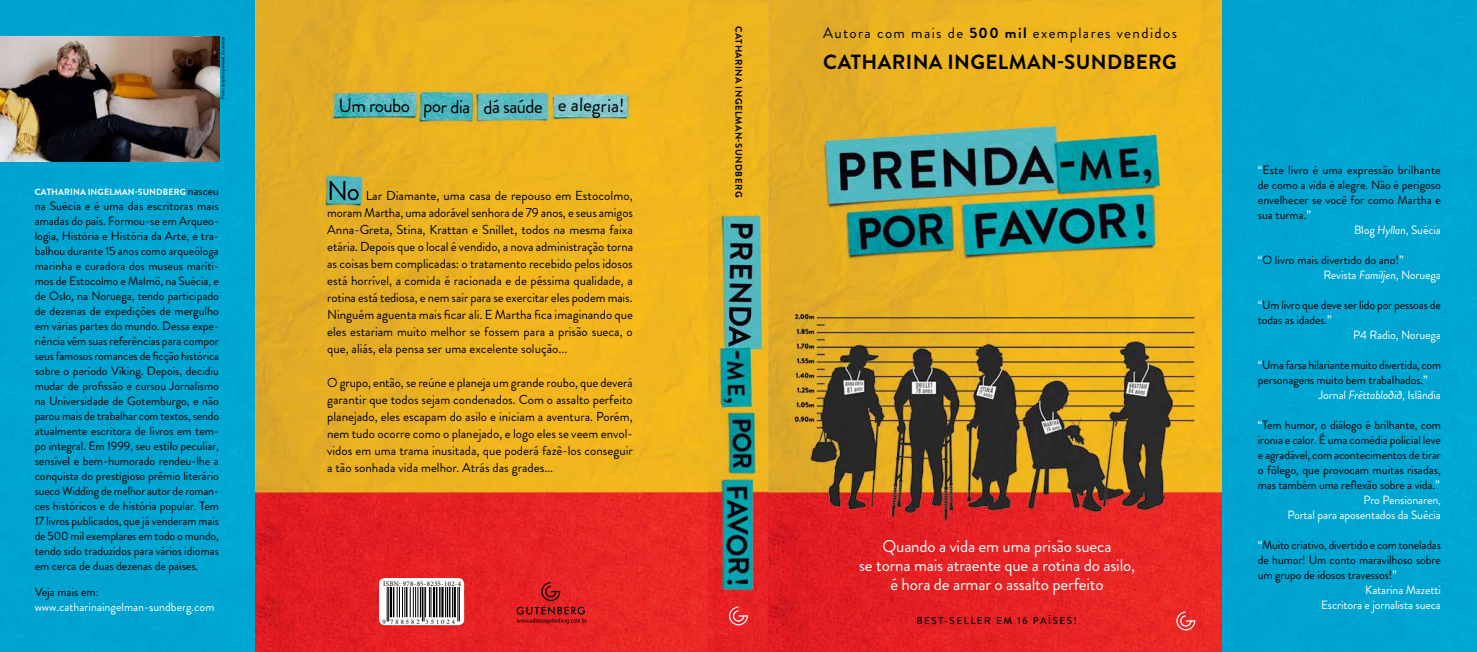
<style>
.page{position:relative;width:1477px;height:652px;background:#fff}
.page>*{position:absolute;margin:0;border:0;box-sizing:border-box;transform-origin:0 0}
.t1{font:700 20.5px "Brandon Grotesque";letter-spacing:.02em;color:#000}
.t2{font:19.2px "Brandon Grotesque";letter-spacing:-.03em;color:#000}
.t3{font:17px/19px "Brandon Grotesque";letter-spacing:-.01em;color:#fff;text-align:center}
.t4{font:15px "Brandon Grotesque";letter-spacing:.095em;color:#000}
.t5{font:13px/17px "Brandon Grotesque";color:#000;text-align:justify}
.t6{font:12px/15px "Brandon Grotesque";letter-spacing:-.01em;color:#000;text-align:justify}
.t7{font:12px "Brandon Grotesque";letter-spacing:-.01em;color:#fff}
.t8{font:12px "Brandon Grotesque";letter-spacing:.01em;color:#000}
.t9{font:500 10px "Brandon Grotesque";letter-spacing:.15em;color:#000}
.t10{font:700 9.5px "Brandon Grotesque";letter-spacing:.05em;color:#000}
.t11{font:700 9px "Brandon Grotesque";letter-spacing:.015em;color:#fff}
.t12{font:7px "Minion Pro";letter-spacing:.04em;color:#000}
.t13{font:6.5px "Times";letter-spacing:.3em;color:#000}
.t14{font:5px "Minion Pro";letter-spacing:-.005em;color:#000}
.s1{font-weight:400;font-size:12px;color:#000}
.s2{font-size:27px}
.s3{font-weight:700}
.s4{color:#fff}
.s5{font-style:italic}
.s6{font-style:italic;color:#fff}
</style>
<div class="page">
<img style="left:0;top:0;width:1222px;height:652px">
<svg style="left:255px;top:0;width:454px;height:652px;background:#e69125"></svg>
<svg style="left:379px;top:578px;width:85px;height:47px"></svg>
<hr style="left:388px;top:587px;width:1px;height:34px;background:#000">
<hr style="left:387px;top:587px;width:1px;height:34px;background:#000">
<hr style="left:390px;top:587px;width:2px;height:30px;background:#000">
<hr style="left:393px;top:587px;width:1px;height:30px;background:#000">
<hr style="left:404px;top:587px;width:1px;height:30px;background:#000">
<hr style="left:402px;top:587px;width:1px;height:30px;background:#000">
<hr style="left:399px;top:587px;width:1px;height:30px;background:#000">
<hr style="left:397px;top:587px;width:1px;height:30px;background:#000">
<hr style="left:406px;top:587px;width:1px;height:30px;background:#000">
<hr style="left:418px;top:587px;width:1px;height:30px;background:#000">
<hr style="left:415px;top:587px;width:1px;height:30px;background:#000">
<hr style="left:413px;top:587px;width:1px;height:30px;background:#000">
<hr style="left:410px;top:587px;width:1px;height:30px;background:#000">
<hr style="left:420px;top:587px;width:1px;height:30px;background:#000">
<hr style="left:431px;top:587px;width:1px;height:30px;background:#000">
<hr style="left:429px;top:587px;width:1px;height:30px;background:#000">
<hr style="left:425px;top:587px;width:1px;height:30px;background:#000">
<hr style="left:424px;top:587px;width:1px;height:34px;background:#000">
<hr style="left:422px;top:587px;width:1px;height:34px;background:#000">
<hr style="left:433px;top:587px;width:2px;height:30px;background:#000">
<hr style="left:439px;top:587px;width:1px;height:30px;background:#000">
<hr style="left:436px;top:587px;width:1px;height:30px;background:#000">
<hr style="left:441px;top:587px;width:3px;height:30px;background:#000">
<hr style="left:445px;top:587px;width:1px;height:30px;background:#000">
<hr style="left:449px;top:587px;width:1px;height:30px;background:#000">
<hr style="left:447px;top:587px;width:1px;height:30px;background:#000">
<hr style="left:452px;top:587px;width:1px;height:30px;background:#000">
<hr style="left:454px;top:587px;width:2px;height:30px;background:#000">
<hr style="left:459px;top:587px;width:1px;height:34px;background:#000">
<hr style="left:457px;top:587px;width:1px;height:34px;background:#000">
<svg style="left:729px;top:607px;width:19px;height:18px"></svg>
<img style="left:0;top:36px;width:219px;height:126px">
<svg style="left:541px;top:582px;width:19px;height:19px"></svg>
<svg style="left:517px;top:607px;width:69px;height:17px"></svg>
<div style="left:1222px;top:0;width:255px;height:652px;background:#00a5d1"></div>
<svg style="left:1176px;top:611px;width:19px;height:19px"></svg>
<p class="t14" style="left:220px;top:99px;width:64px;rotate:-90deg">Foto: arquivo pessoal da autora</p>
<p class="t11" style="left:35px;top:185px;width:186px">CATHARINA I NGELMAN-SUNDBERG <span class="s1">nasceu</span></p>
<p class="t6" style="left:35px;top:198px;width:186px">na Suécia e é uma das escritoras mais amadas do país. Formou-se em Arqueo&shy;logia, História e História da Arte, e tra&shy;balhou durante 15 anos como arqueóloga marinha e curadora dos museus maríti&shy;mos de Estocolmo e Malmö, na Suécia, e de Oslo, na Noruega, tendo participado de dezenas de expedições de mergulho em várias partes do mundo. Dessa expe&shy;riência vêm suas referências para compor seus famosos romances de ficção histórica sobre o período Viking. Depois, decidiu mudar de profissão e cursou Jornalismo na Universidade de Gotemburgo, e não parou mais de trabalhar com textos, sendo atualmente escritora de livros em tem&shy;po integral. Em 1999, seu estilo peculiar, sensível e bem-humorado rendeu-lhe a conquista do prestigioso prêmio literário sueco Widding de melhor autor de roman&shy;ces históricos e de história popular. Tem 17 livros publicados, que já venderam mais de 500 mil exemplares em todo o mundo, tendo sido traduzidos para vários idiomas em cerca de duas dezenas de países.</p>
<p class="t6" style="left:35px;top:585px;width:66px">Veja mais em:</p>
<p class="t7" style="left:35px;top:599px;width:181px">www.catharinaingelman-sundberg.com</p>
<h2 class="t2" style="left:339px;top:92px;width:73px">Um roubo</h2>
<h2 class="t2" style="left:424px;top:92px;width:48px;rotate:2deg">por dia</h2>
<h2 class="t2" style="left:483px;top:94px;width:61px;rotate:-1deg">dá saúde</h2>
<h2 class="t2" style="left:558px;top:91px;width:68px;rotate:1deg">e alegria!</h2>
<p class="t5" style="left:327px;top:187px;width:307px"><span class="s2">No</span> Lar Diamante, uma casa de repouso em Estocolmo, moram Martha, uma adorável senhora de 79 anos, e seus amigos Anna-Greta, Stina, Krattan e Snillet, todos na mesma faixa etária. Depois que o local é vendido, a nova administração torna as coisas bem complicadas: o tratamento recebido pelos idosos está horrível, a comida é racionada e de péssima qualidade, a rotina está tediosa, e nem sair para se exercitar eles podem mais.<br>Ninguém aguenta mais ficar ali. E Martha fica imaginando que eles estariam muito melhor se fossem para a prisão sueca, o que, aliás, ela pensa ser uma excelente solução...</p>
<p class="t5" style="left:327px;top:374px;width:307px">O grupo, então, se reúne e planeja um grande roubo, que deverá garantir que todos sejam condenados. Com o assalto perfeito planejado, eles escapam do asilo e iniciam a aventura. Porém, nem tudo ocorre como o planejado, e logo eles se veem envol&shy;vidos em uma trama inusitada, que poderá fazê-los conseguir a tão sonhada vida melhor. Atrás das grades...</p>
<p class="t12" style="left:383px;top:579px;width:79px">ISBN: 978-85-8235-102-4</p>
<p class="t13" style="left:383px;top:615px;width:74px">9 788582 351024</p>
<p class="t10" style="left:745px;top:26px;width:173px;rotate:90deg">CATHARINA I NGELMAN-SUNDBERG</p>
<p class="t4" style="left:823px;top:23px;width:355px">Autora com mais de <span class="s3">500 MIL</span> exemplares vendidos</p>
<h1 class="t1" style="left:823px;top:48px;width:355px">CATHARINA I NGELMAN-SUNDBERG</h1>
<h3 class="t3" style="left:859px;top:537px;width:278px">Quando a vida em uma prisão sueca<br>se torna mais atraente que a rotina do asilo, é hora de armar o assalto perfeito</h3>
<p class="t9" style="left:916px;top:613px;width:162px">BEST-SELLER EM 16 PAÍSES!</p>
<p class="t8" style="left:1258px;top:161px;width:185px"><span class="s4">“</span>Este livro é uma expressão brilhante</p>
<p class="t6" style="left:1258px;top:177px;width:185px">de como a vida é alegre. Não é perigoso</p>
<p class="t6" style="left:1258px;top:192px;width:185px">envelhecer se você for como Martha e</p>
<p class="t6" style="left:1258px;top:207px;width:55px">sua turma.<span class="s4">”</span></p>
<p class="t7" style="left:1354px;top:221px;width:88px">Blog <span class="s5">Hyllan</span>, Suécia</p>
<p class="t6" style="left:1323px;top:252px;width:119px;text-indent:-66px"><span class="s4">“</span>O livro mais divertido do ano!<span class="s4">”<br>Revista</span> <span class="s6">Familjen</span><span class="s4">, Noruega</span></p>
<p class="t6" style="left:1258px;top:297px;width:185px"><span class="s4">“</span>Um livro que deve ser lido por pessoas de</p>
<p class="t6" style="left:1258px;top:312px;width:75px">todas as idades.<span class="s4">”</span></p>
<p class="t7" style="left:1353px;top:326px;width:89px">P4 Radio, Noruega</p>
<p class="t6" style="left:1258px;top:357px;width:185px"><span class="s4">“</span>Uma farsa hilariante muito divertida, com</p>
<p class="t6" style="left:1258px;top:372px;width:171px">personagens muito bem trabalhados.<span class="s4">”</span></p>
<p class="t7" style="left:1318px;top:386px;width:124px">Jornal <span class="s5">Fréttablaðið</span>, Islândia</p>
<p class="t6" style="left:1258px;top:417px;width:185px;text-align:right"><span class="s4">“</span>Tem humor, o diálogo é brilhante, com ironia e calor. É uma comédia policial leve e agradável, com acontecimentos de tirar o fôlego, que provocam muitas risadas, mas também uma reflexão sobre a vida.<span class="s4">” Pro Pensionaren,<br>Portal para aposentados da Suécia</span></p>
<p class="t6" style="left:1258px;top:537px;width:185px"><span class="s4">“</span>Muito criativo, divertido e com toneladas</p>
<p class="t6" style="left:1258px;top:552px;width:185px">de humor! Um conto maravilhoso sobre</p>
<p class="t6" style="left:1258px;top:567px;width:141px">um grupo de idosos travessos!<span class="s4">”</span></p>
<p class="t7" style="left:1365px;top:581px;width:77px">Katarina Mazetti</p>
<p class="t7" style="left:1321px;top:596px;width:121px">Escritora e jornalista sueca</p>
</div>
